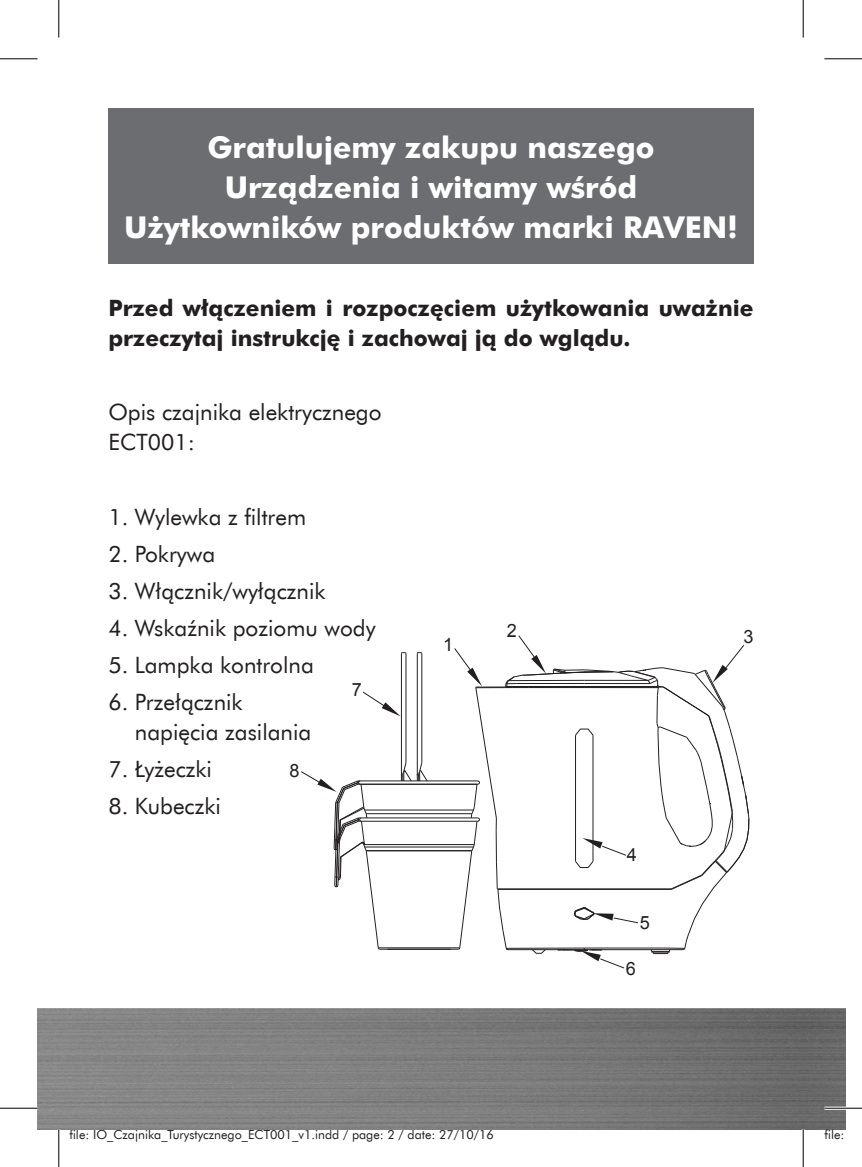
<style>
.page{position:relative;width:862px;height:1167px;background:#fff}
.page>*{position:absolute;margin:0;border:0;box-sizing:border-box;transform-origin:0 0}
.t1{font:700 30px/40px "Futura EU";color:#fff;text-align:center}
.t2{font:22.5px/30px "Futura EU";color:#231f20}
.t3{font:700 22.5px/30px "Futura EU";color:#231f20}
.t4{font:18.25px "Arial";color:#231f20}
.t5{font:12.5px "Futura EU";color:#231f20}
</style>
<div class="page">
<hr style="left:358px;top:817px;width:120px;height:1px;background:#231f20">
<hr style="left:358px;top:820px;width:120px;height:1px;background:#231f20">
<hr style="left:364px;top:844px;width:110px;height:1px;background:#231f20">
<hr style="left:364px;top:846px;width:109px;height:1px;background:#231f20">
<hr style="left:366px;top:850px;width:106px;height:1px;background:#231f20">
<hr style="left:378px;top:947px;width:82px;height:1px;background:#231f20">
<hr style="left:380px;top:948px;width:78px;height:1px;background:#231f20">
<hr style="left:401px;top:653px;width:1px;height:127px;background:#231f20">
<hr style="left:405px;top:653px;width:1px;height:109px;background:#231f20">
<hr style="left:417px;top:653px;width:1px;height:127px;background:#231f20">
<hr style="left:421px;top:653px;width:1px;height:109px;background:#231f20">
<hr style="left:366px;top:813px;width:106px;height:1px;background:#231f20">
<hr style="left:364px;top:809px;width:109px;height:1px;background:#231f20">
<hr style="left:360px;top:783px;width:118px;height:1px;background:#231f20">
<hr style="left:358px;top:780px;width:120px;height:1px;background:#231f20">
<svg style="left:401px;top:762px;width:26px;height:19px"></svg>
<svg style="left:362px;top:691px;width:38px;height:25px"></svg>
<svg style="left:301px;top:771px;width:79px;height:178px"></svg>
<svg style="left:454px;top:635px;width:296px;height:333px"></svg>
<img style="left:803px;top:1008px;width:42px;height:121px">
<div style="left:108px;top:108px;width:645px;height:156px;background:#6c6d70"></div>
<img style="left:38px;top:1008px;width:765px;height:121px">
<hr style="left:824px;top:1106px;width:38px;height:3px;background:#fff">
<hr style="left:0;top:58px;width:38px;height:1px;background:#000">
<hr style="left:824px;top:58px;width:38px;height:1px;background:#000">
<hr style="left:0;top:1107px;width:38px;height:1px;background:#000">
<hr style="left:824px;top:1107px;width:38px;height:1px;background:#000">
<hr style="left:58px;top:0;width:1px;height:37px;background:#000">
<hr style="left:58px;top:1129px;width:1px;height:37px;background:#000">
<hr style="left:802px;top:0;width:1px;height:37px;background:#000">
<hr style="left:802px;top:1129px;width:1px;height:37px;background:#000">
<h1 class="t1" style="left:124px;top:128px;width:615px">Gratulujemy zakupu naszego<br>Urządzenia i witamy wśród<br>Użytkowników produktów marki RAVEN!</h1>
<p class="t3" style="left:108px;top:294px;width:646px">Przed włączeniem i rozpoczęciem użytkowania uważnie przeczytaj instrukcję i zachowaj ją do wglądu.</p>
<p class="t2" style="left:108px;top:398px;width:275px">Opis czajnika elektrycznego<br>ECT001:</p>
<p class="t2" style="left:108px;top:502px;width:199px">1. Wylewka z filtrem</p>
<p class="t2" style="left:108px;top:539px;width:108px">2. Pokrywa</p>
<p class="t2" style="left:108px;top:576px;width:219px">3. Włącznik/wyłącznik</p>
<p class="t2" style="left:108px;top:613px;width:269px">4. Wskaźnik poziomu wody</p>
<p class="t2" style="left:108px;top:650px;width:207px">5. Lampka kontrolna</p>
<p class="t2" style="left:135px;top:687px;width:178px;text-indent:-27px">6. Przełącznik napięcia zasilania</p>
<p class="t2" style="left:108px;top:755px;width:105px">7. Łyżeczki</p>
<p class="t2" style="left:108px;top:792px;width:114px">8. Kubeczki</p>
<p class="t4" style="left:352px;top:677px;width:12px">7</p>
<p class="t4" style="left:289px;top:758px;width:12px">8</p>
<p class="t4" style="left:443px;top:632px;width:12px">1</p>
<p class="t4" style="left:507px;top:619px;width:12px">2</p>
<p class="t4" style="left:626px;top:842px;width:12px">4</p>
<p class="t4" style="left:640px;top:910px;width:12px">5</p>
<p class="t4" style="left:626px;top:956px;width:12px">6</p>
<p class="t4" style="left:743px;top:625px;width:12px">3</p>
<p class="t5" style="left:69px;top:1126px;width:426px">file: IO_Czajnika_Turystycznego_ECT001_v1.indd / page: 2 / date: 27/10/16</p>
<p class="t5" style="left:824px;top:1126px;width:39px">file: IO</p>
</div>
